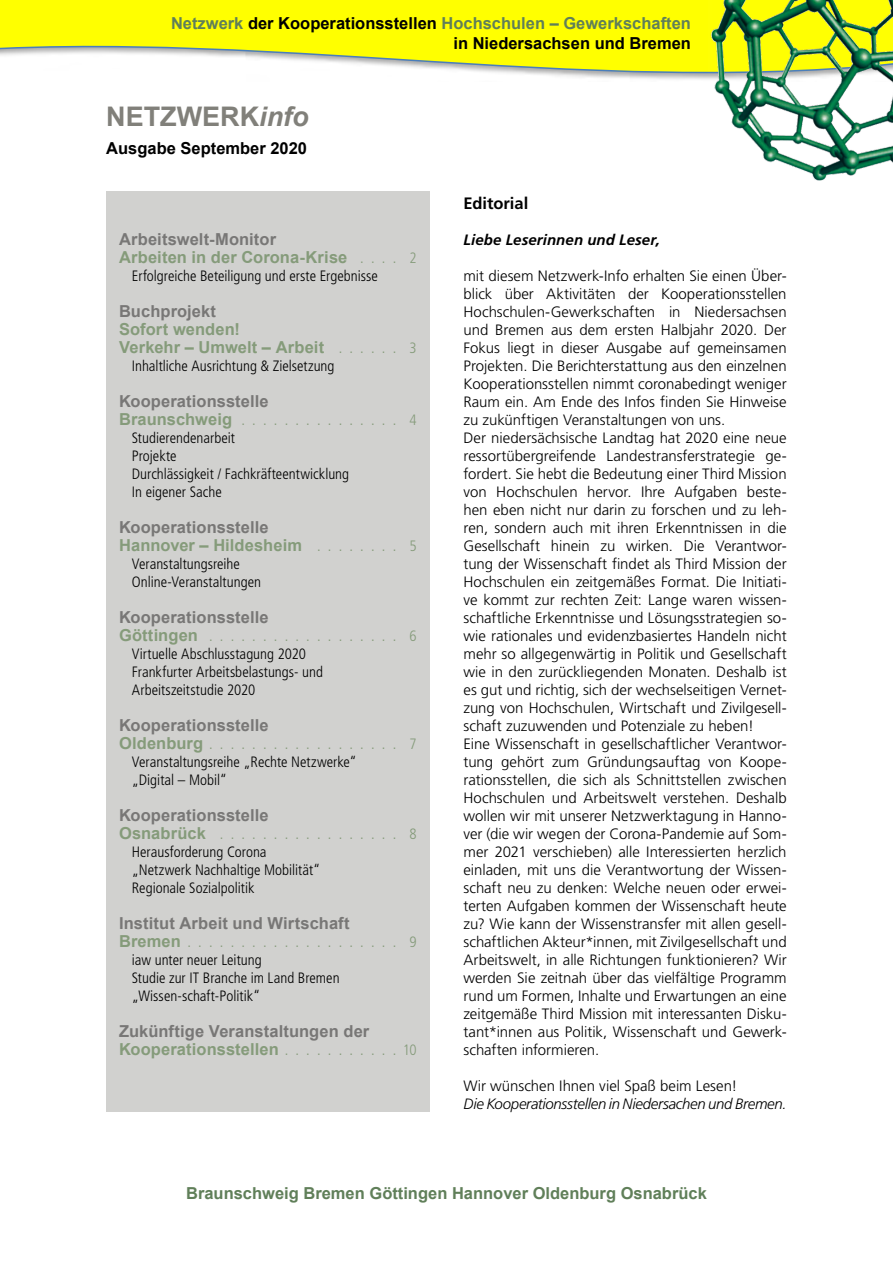
<style>
.page{position:relative;width:893px;height:1263px;background:#fff}
.page>*{position:absolute;margin:0;border:0;box-sizing:border-box;transform-origin:0 0}
.t1{font:700 27px "Arial";color:#81807a}
.t2{font:700 16.5px "Arial";letter-spacing:.005em;color:#787776}
.t3{font:700 16.5px/18px "Arial";letter-spacing:.005em;color:#859b7a}
.t4{font:700 16.5px/19.8px "Arial";color:#000;text-align:right}
.t5{font:700 16.5px "Arial";color:#607f59}
.t6{font:700 16.5px "Frutiger";letter-spacing:-.005em;color:#000}
.t7{font:300 15px/18px "Frutiger";color:#000}
.t8{font:300 condensed 15px/18px "Frutiger";color:#000}
.t9{font:italic 300 15px "Frutiger";letter-spacing:-.02em;color:#000}
.t10{font:italic 700 15px "Frutiger";letter-spacing:.005em;color:#000}
.t11{font:300 condensed 15px "Frutiger";color:#859b7a}
.s1{color:#607f59}
.s2{font-style:italic}
</style>
<div class="page">
<svg style="left:0;top:0;width:709px;height:80px;fill:#ff0"></svg>
<img style="left:709px;top:0;width:184px;height:181px">
<div style="left:106px;top:191px;width:323px;height:921px;background:#d1d1cf"></div>
<p class="t4" style="left:171px;top:14px;width:521px"><span class="s1">Netzwerk</span> der Kooperationsstellen <span class="s1">Hochschulen – Gewerkschaften </span>in Niedersachsen und Bremen</p>
<h1 class="t1" style="left:106px;top:99px;width:204px">NETZWERK<span class="s2">info</span></h1>
<p class="t4" style="left:106px;top:139px;width:202px">Ausgabe September 2020</p>
<p class="t2" style="left:119px;top:229px;width:159px">Arbeitswelt-Monitor</p>
<p class="t3" style="left:119px;top:249px;width:230px">Arbeiten in der Corona-Krise</p>
<p class="t11" style="left:409px;top:250px;width:9px">2</p>
<p class="t8" style="left:132px;top:267px;width:248px">Erfolgreiche Beteiligung und erste Ergebnisse</p>
<p class="t2" style="left:119px;top:301px;width:99px">Buchprojekt</p>
<p class="t3" style="left:119px;top:321px;width:207px">Sofort wenden!<br>Verkehr – Umwelt – Arbeit</p>
<p class="t11" style="left:409px;top:340px;width:9px">3</p>
<p class="t8" style="left:132px;top:357px;width:204px">Inhaltliche Ausrichtung &amp; Zielsetzung</p>
<p class="t2" style="left:119px;top:391px;width:151px">Kooperationsstelle</p>
<p class="t3" style="left:119px;top:411px;width:115px">Braunschweig</p>
<p class="t11" style="left:409px;top:412px;width:9px">4</p>
<p class="t8" style="left:132px;top:429px;width:219px">Studierendenarbeit<br>Projekte<br>Durchlässigkeit / Fachkräfteentwicklung<br>In eigener Sache</p>
<p class="t2" style="left:119px;top:517px;width:151px">Kooperationsstelle</p>
<p class="t3" style="left:119px;top:537px;width:184px">Hannover – Hildesheim</p>
<p class="t11" style="left:409px;top:538px;width:9px">5</p>
<p class="t8" style="left:132px;top:555px;width:131px">Veranstaltungsreihe<br>Online-Veranstaltungen</p>
<p class="t2" style="left:119px;top:607px;width:151px">Kooperationsstelle</p>
<p class="t3" style="left:119px;top:627px;width:80px">Göttingen</p>
<p class="t11" style="left:409px;top:628px;width:9px">6</p>
<p class="t8" style="left:132px;top:645px;width:193px">Virtuelle Abschlusstagung 2020<br>Frankfurter Arbeitsbelastungs- und<br>Arbeitszeitstudie 2020</p>
<p class="t2" style="left:119px;top:715px;width:151px">Kooperationsstelle</p>
<p class="t3" style="left:119px;top:735px;width:86px">Oldenburg</p>
<p class="t11" style="left:409px;top:736px;width:9px">7</p>
<p class="t8" style="left:132px;top:753px;width:226px">Veranstaltungsreihe „Rechte Netzwerke“ „Digital – Mobil“</p>
<p class="t2" style="left:119px;top:805px;width:151px">Kooperationsstelle</p>
<p class="t3" style="left:119px;top:825px;width:88px">Osnabrück</p>
<p class="t11" style="left:409px;top:826px;width:9px">8</p>
<p class="t8" style="left:132px;top:843px;width:190px">Herausforderung Corona „Netzwerk Nachhaltige Mobilität“<br>Regionale Sozialpolitik</p>
<p class="t2" style="left:119px;top:913px;width:232px">Institut Arbeit und Wirtschaft</p>
<p class="t3" style="left:119px;top:933px;width:63px">Bremen</p>
<p class="t11" style="left:410px;top:934px;width:9px">9</p>
<p class="t8" style="left:132px;top:951px;width:209px">iaw unter neuer Leitung<br>Studie zur IT Branche im Land Bremen „Wissen-schaft-Politik“</p>
<p class="t2" style="left:119px;top:1021px;width:252px">Zukünftige Veranstaltungen der</p>
<p class="t3" style="left:119px;top:1041px;width:161px">Kooperationsstellen</p>
<p class="t11" style="left:403px;top:1042px;width:15px">10</p>
<p class="t6" style="left:463px;top:194px;width:66px">Editorial</p>
<p class="t10" style="left:463px;top:231px;width:198px">Liebe Leserinnen und Leser,</p>
<p class="t7" style="left:463px;top:267px;width:325px">mit diesem Netzwerk-Info erhalten Sie einen Über&shy;blick über Aktivitäten der Kooperationsstellen Hochschulen-Gewerkschaften in Niedersachsen und Bremen aus dem ersten Halbjahr 2020. Der Fokus liegt in dieser Ausgabe auf gemeinsamen Projekten. Die Berichterstattung aus den einzelnen Kooperationsstellen nimmt coronabedingt weniger Raum ein. Am Ende des Infos finden Sie Hinweise zu zukünftigen Veranstaltungen von uns.<br>Der niedersächsische Landtag hat 2020 eine neue ressortübergreifende Landestransferstrategie ge&shy;fordert. Sie hebt die Bedeutung einer Third Mission von Hochschulen hervor. Ihre Aufgaben beste&shy;hen eben nicht nur darin zu forschen und zu leh&shy;ren, sondern auch mit ihren Erkenntnissen in die Gesellschaft hinein zu wirken. Die Verantwor&shy;tung der Wissenschaft findet als Third Mission der Hochschulen ein zeitgemäßes Format. Die Initiati&shy;ve kommt zur rechten Zeit: Lange waren wissen&shy;schaftliche Erkenntnisse und Lösungsstrategien so&shy;wie rationales und evidenzbasiertes Handeln nicht mehr so allgegenwärtig in Politik und Gesellschaft wie in den zurückliegenden Monaten. Deshalb ist es gut und richtig, sich der wechselseitigen Vernet&shy;zung von Hochschulen, Wirtschaft und Zivilgesell&shy;schaft zuzuwenden und Potenziale zu heben!<br>Eine Wissenschaft in gesellschaftlicher Verantwor&shy;tung gehört zum Gründungsauftag von Koope&shy;rationsstellen, die sich als Schnittstellen zwischen Hochschulen und Arbeitswelt verstehen. Deshalb wollen wir mit unserer Netzwerktagung in Hanno&shy;ver (die wir wegen der Corona-Pandemie auf Som&shy;mer 2021 verschieben) alle Interessierten herzlich einladen, mit uns die Verantwortung der Wissen&shy;schaft neu zu denken: Welche neuen oder erwei&shy;terten Aufgaben kommen der Wissenschaft heute zu? Wie kann der Wissenstransfer mit allen gesell&shy;schaftlichen Akteur*innen, mit Zivilgesellschaft und Arbeitswelt, in alle Richtungen funktionieren? Wir werden Sie zeitnah über das vielfältige Programm rund um Formen, Inhalte und Erwartungen an eine zeitgemäße Third Mission mit interessanten Disku&shy;tant*innen aus Politik, Wissenschaft und Gewerk&shy;schaften informieren.</p>
<p class="t7" style="left:463px;top:1077px;width:275px">Wir wünschen Ihnen viel Spaß beim Lesen!</p>
<p class="t9" style="left:463px;top:1096px;width:325px">Die Kooperationsstellen in Niedersachen und Bremen.</p>
<p class="t5" style="left:186px;top:1183px;width:522px">Braunschweig Bremen Göttingen Hannover Oldenburg Osnabrück</p>
</div>
